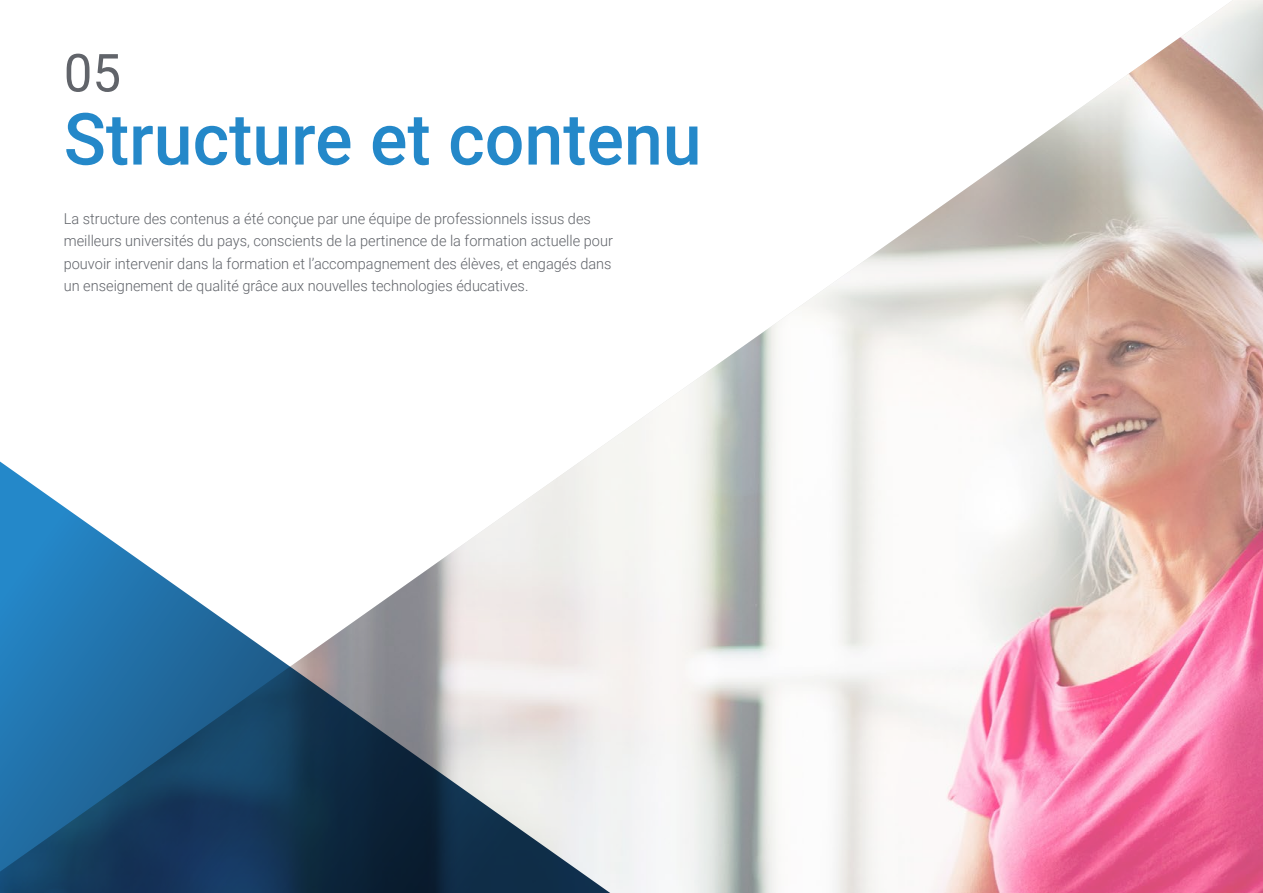
<style>
.page{position:relative;width:1263px;height:893px;background:#fff}
.page>*{position:absolute;margin:0;border:0;box-sizing:border-box;transform-origin:0 0}
.t1{font:500 72px "Roboto";color:#2488c9}
.t2{font:52.5px "Roboto";color:#61646a}
.t3{font:300 15px/22.5px "Roboto";color:#61646a}
</style>
<div class="page">
<img style="left:603px;top:0;width:660px;height:893px">
<svg style="left:0;top:446px;width:640px;height:447px"></svg>
<h2 class="t2" style="left:64px;top:36px;width:59px">05</h2>
<h1 class="t1" style="left:64px;top:89px;width:639px">Structure et contenu</h1>
<p class="t3" style="left:64px;top:207px;width:551px">La structure des contenus a été conçue par une équipe de professionnels issus des meilleurs universités du pays, conscients de la pertinence de la formation actuelle pour pouvoir intervenir dans la formation et l’accompagnement des élèves, et engagés dans un enseignement de qualité grâce aux nouvelles technologies éducatives.</p>
</div>
